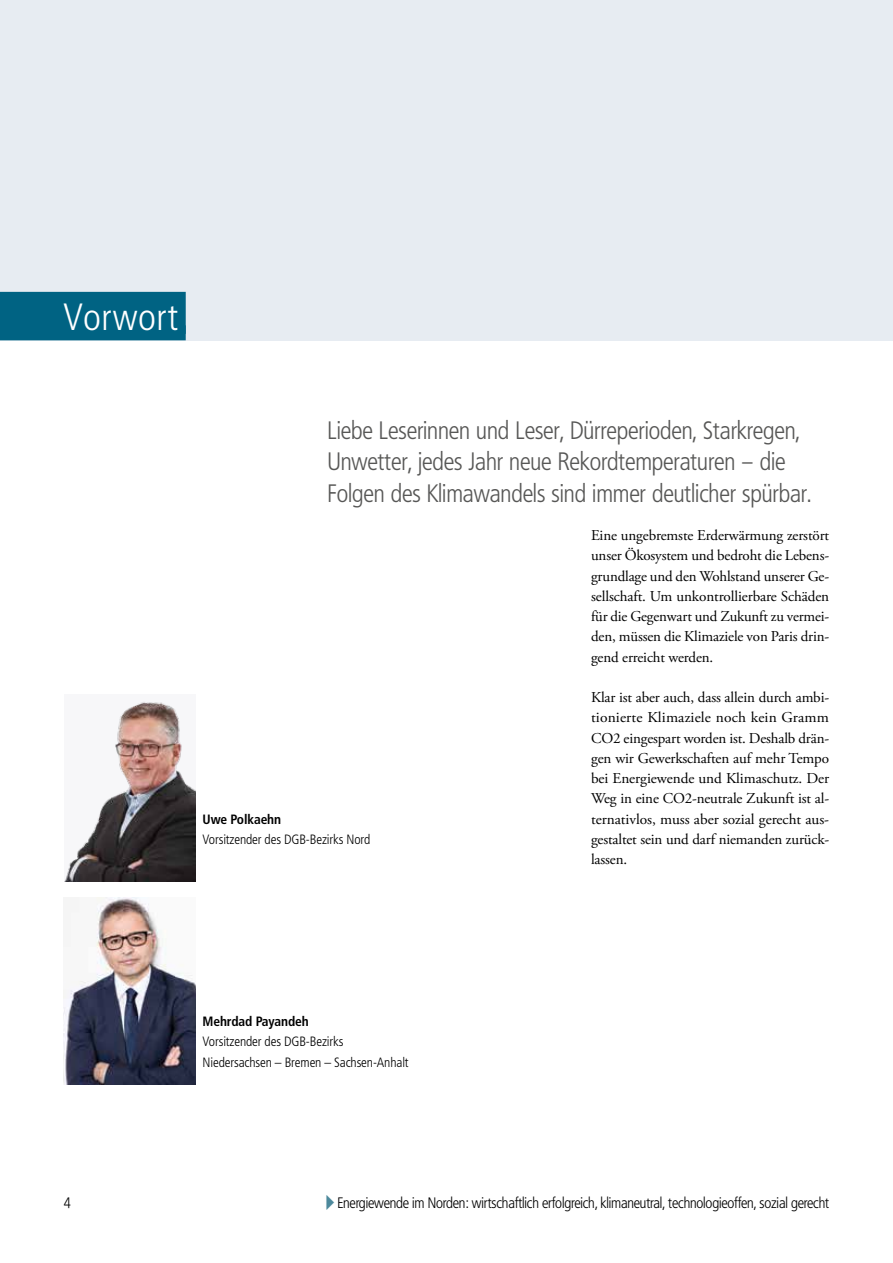
<style>
.page{position:relative;width:893px;height:1263px;background:#fff}
.page>*{position:absolute;margin:0;border:0;box-sizing:border-box;transform-origin:0 0}
.t1{font:300 37.5px "Frutiger Condensed BQ";letter-spacing:.03em;color:#fff}
.t2{font:300 condensed 24px/31.5px "Frutiger";letter-spacing:.01em;color:#575756}
.t3{font:15px/20.2px "Adobe Garamond Pro";letter-spacing:-.01em;color:#000;text-align:justify}
.t4{font:300 15px "Frutiger Condensed BQ";letter-spacing:-.01em;color:#000}
.t5{font:300 condensed 13.5px/20.2px "Frutiger";letter-spacing:-.01em;color:#000}
.t6{font:700 condensed 13.5px "Frutiger";letter-spacing:-.01em;color:#000}
</style>
<div class="page">
<div style="left:0;top:0;width:893px;height:340px;background:#e7ecf2"></div>
<div style="left:0;top:292px;width:186px;height:42px;background:#006383"></div>
<div style="left:0;top:325px;width:186px;height:15px;background:#006383"></div>
<img style="left:64px;top:897px;width:132px;height:187px">
<img style="left:64px;top:701px;width:132px;height:180px">
<h1 class="t1" style="left:64px;top:295px;width:116px">Vorwort</h1>
<h2 class="t2" style="left:327px;top:414px;width:485px">Liebe Leserinnen und Leser, Dürreperioden, Starkregen,<br>Unwetter, jedes Jahr neue Rekordtemperaturen – die<br>Folgen des Klimawandels sind immer deutlicher spürbar.</h2>
<p class="t3" style="left:591px;top:526px;width:240px">Eine ungebremste Erderwärmung zerstört unser Ökosystem und bedroht die Lebens&shy;grundlage und den Wohlstand unserer Ge&shy;sellschaft. Um unkontrollierbare Schäden für die Gegenwart und Zukunft zu vermei&shy;den, müssen die Klimaziele von Paris drin&shy;gend erreicht werden.</p>
<p class="t3" style="left:591px;top:688px;width:240px">Klar ist aber auch, dass allein durch ambi&shy;tionierte Klimaziele noch kein Gramm CO2 eingespart worden ist. Deshalb drän&shy;gen wir Gewerkschaften auf mehr Tempo bei Energiewende und Klimaschutz. Der Weg in eine CO2-neutrale Zukunft ist al&shy;ternativlos, muss aber sozial gerecht aus&shy;gestaltet sein und darf niemanden zurück&shy;lassen.</p>
<p class="t6" style="left:203px;top:811px;width:80px">Uwe Polkaehn</p>
<p class="t5" style="left:203px;top:829px;width:169px">Vorsitzender des DGB-Bezirks Nord</p>
<p class="t6" style="left:203px;top:1013px;width:108px">Mehrdad Payandeh</p>
<p class="t5" style="left:203px;top:1032px;width:208px">Vorsitzender des DGB-Bezirks<br>Niedersachsen – Bremen – Sachsen-Anhalt</p>
<p class="t4" style="left:64px;top:1194px;width:9px">4</p>
<p class="t4" style="left:337px;top:1194px;width:493px">Energiewende im Norden: wirtschaftlich erfolgreich, klimaneutral, technologieoffen, sozial gerecht</p>
</div>
